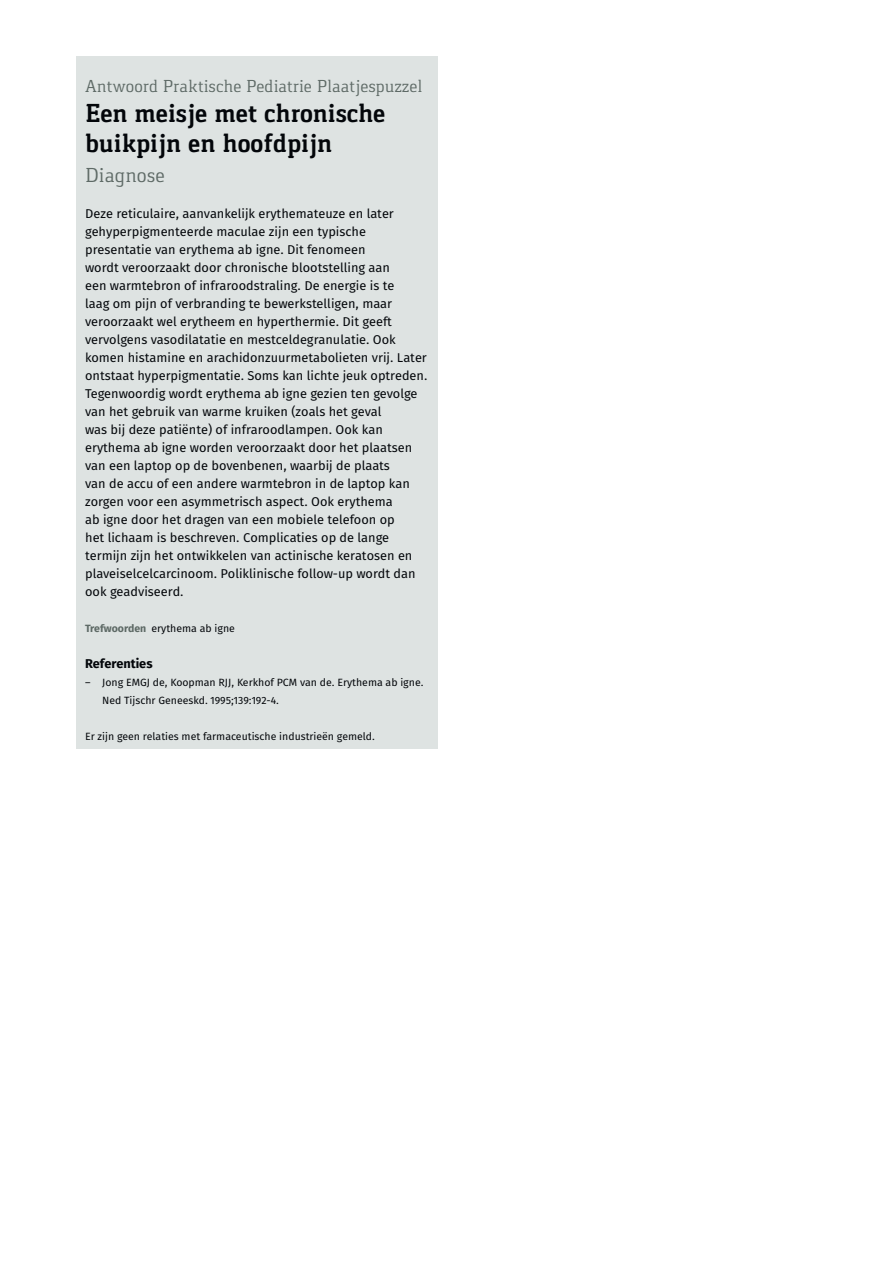
<style>
.page{position:relative;width:893px;height:1263px;background:#fff}
.page>*{position:absolute;margin:0;border:0;box-sizing:border-box;transform-origin:0 0}
.t1{font:700 27px/30px "Gaspar";color:#03060a}
.t2{font:21px "Gaspar";color:#5e6a66}
.t3{font:18px "Gaspar";color:#5e6a66}
.t4{font:12.75px/18px "Fira Sans OT";color:#03060a}
.t5{font:700 12.75px "Fira Sans OT";color:#03060a}
.t6{font:10.5px/18px "Fira Sans OT";color:#03060a}
.s1{font-weight:700;color:#5e6a66}
</style>
<div class="page">
<div style="left:77px;top:56px;width:361px;height:693px;background:#dee3e2"></div>
<h3 class="t3" style="left:85px;top:79px;width:339px">Antwoord Praktische Pediatrie Plaatjespuzzel</h3>
<h1 class="t1" style="left:85px;top:98px;width:302px">Een meisje met chronische buikpijn en hoofdpijn</h1>
<h2 class="t2" style="left:85px;top:167px;width:81px">Diagnose</h2>
<p class="t4" style="left:85px;top:205px;width:344px">Deze reticulaire, aanvankelijk erythemateuze en later gehyperpigmenteerde maculae zijn een typische presentatie van erythema ab igne. Dit fenomeen<br>wordt veroorzaakt door chronische blootstelling aan<br>een warmtebron of infraroodstraling. De energie is te<br>laag om pijn of verbranding te bewerkstelligen, maar veroorzaakt wel erytheem en hyperthermie. Dit geeft vervolgens vasodilatatie en mestceldegranulatie. Ook komen histamine en arachidonzuurmetabolieten vrij. Later ontstaat hyperpigmentatie. Soms kan lichte jeuk optreden.<br>Tegenwoordig wordt erythema ab igne gezien ten gevolge van het gebruik van warme kruiken (zoals het geval<br>was bij deze patiënte) of infraroodlampen. Ook kan erythema ab igne worden veroorzaakt door het plaatsen van een laptop op de bovenbenen, waarbij de plaats<br>van de accu of een andere warmtebron in de laptop kan zorgen voor een asymmetrisch aspect. Ook erythema<br>ab igne door het dragen van een mobiele telefoon op<br>het lichaam is beschreven. Complicaties op de lange termijn zijn het ontwikkelen van actinische keratosen en plaveiselcelcarcinoom. Poliklinische follow-up wordt dan ook geadviseerd.</p>
<p class="t6" style="left:85px;top:620px;width:151px"><span class="s1">Trefwoorden</span> erythema ab igne</p>
<p class="t5" style="left:85px;top:656px;width:69px">Referenties</p>
<p class="t6" style="left:102px;top:674px;width:323px;text-indent:-17px">– Jong EMGJ de, Koopman RJJ, Kerkhof PCM van de. Erythema ab igne.<br>Ned Tijschr Geneeskd. 1995;139:192-4.</p>
<p class="t6" style="left:85px;top:728px;width:291px">Er zijn geen relaties met farmaceutische industrieën gemeld.</p>
</div>
